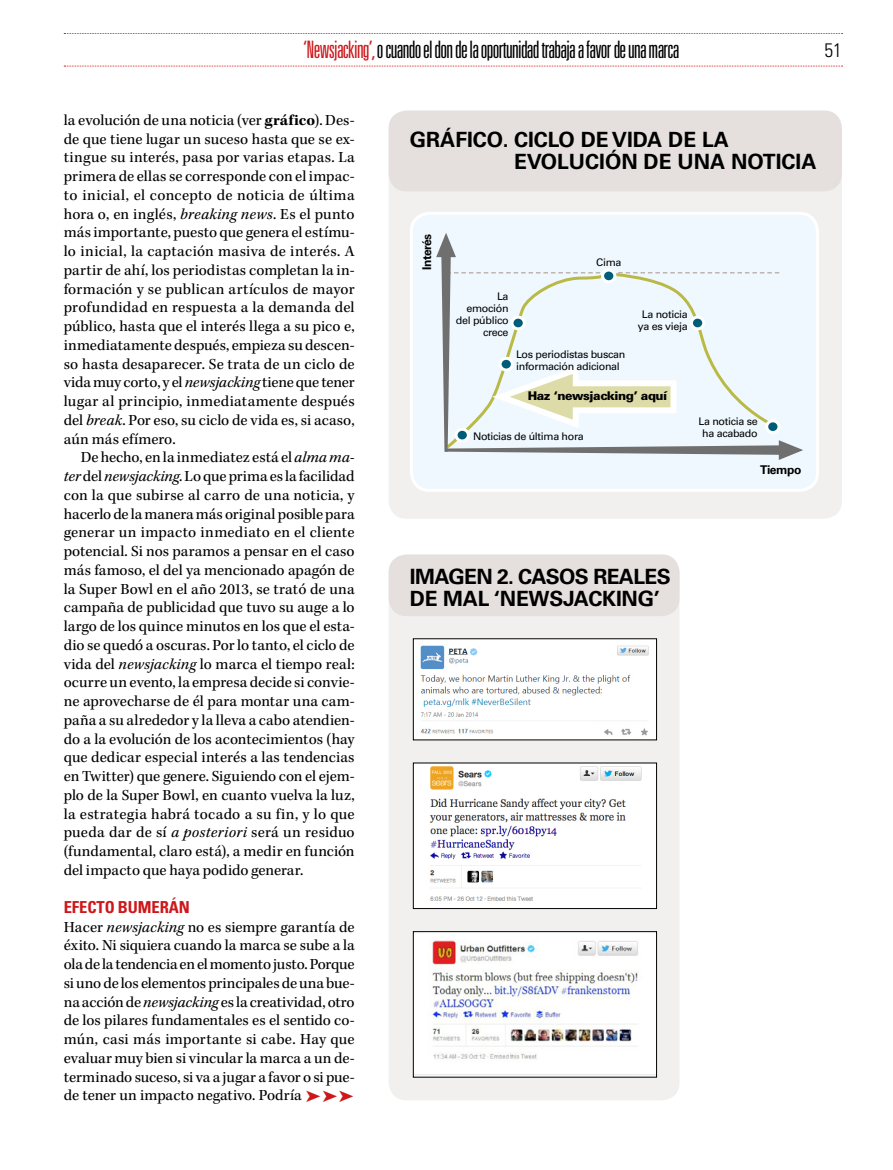
<style>
.page{position:relative;width:893px;height:1170px;background:#fff}
.page>*{position:absolute;margin:0;border:0;box-sizing:border-box;transform-origin:0 0}
.t1{font:300 ultra-condensed 24px "Univers LT Std";letter-spacing:-.03em;color:#000}
.t2{font:700 21px/22.5px "Univers LT Std";letter-spacing:-.005em;color:#000}
.t3{font:700 21px/22.5px "Univers LT Std";letter-spacing:-.03em;color:#000}
.t4{font:300 condensed 19.5px "Univers LT Std";color:#000}
.t5{font:700 condensed 16.5px "Univers LT Std";letter-spacing:-.005em;color:#cd171a}
.t6{font:15.75px/18.8px "Kepler Std";color:#000;text-align:justify}
.t7{font:900 12px "Univers LT Std";letter-spacing:-.035em;color:#000}
.t8{font:700 12px "Univers LT Std";letter-spacing:-.03em;color:#000}
.t9{font:10.5px/12px "Univers LT Std";letter-spacing:-.03em;color:#000;text-align:center}
.s1{color:#cd171a}
.s2{font-weight:700}
.s3{font-style:italic}
</style>
<div class="page">
<svg style="left:64px;top:33px;width:779px;height:1px"></svg>
<svg style="left:64px;top:66px;width:779px;height:1px"></svg>
<div style="left:389px;top:111px;width:453px;height:407px;background:#f2f0ef;border-radius:18px"></div>
<div style="left:389px;top:111px;width:453px;height:80px;background:#e5e0de;border-radius:18px"></div>
<div style="left:411px;top:213px;width:406px;height:277px;background:#eef8fe;border-radius:18px"></div>
<div style="left:410px;top:212px;width:409px;height:280px;border:3px solid #fff;border-radius:18px"></div>
<svg style="left:436px;top:233px;width:367px;height:227px"></svg>
<div style="left:389px;top:554px;width:290px;height:546px;background:#f2f0ef;border-radius:18px"></div>
<div style="left:389px;top:554px;width:290px;height:62px;background:#e5e0de;border-radius:18px"></div>
<img style="left:415px;top:640px;width:240px;height:98px">
<img style="left:415px;top:764px;width:240px;height:142px">
<div style="left:413px;top:762px;width:244px;height:146px;border:1px solid #000"></div>
<img style="left:415px;top:933px;width:240px;height:141px">
<div style="left:413px;top:931px;width:244px;height:146px;border:1px solid #000"></div>
<h1 class="t1" style="left:303px;top:37px;width:378px"><span class="s1">‘Newsjacking’,</span>o cuando el don de la oportunidad trabaja a favor de una marca</h1>
<p class="t4" style="left:825px;top:38px;width:19px">51</p>
<p class="t6" style="left:64px;top:111px;width:292px">la evolución de una noticia (ver <span class="s2">gráfico</span>). Des&shy;de que tiene lugar un suceso hasta que se ex&shy;tingue su interés, pasa por varias etapas. La primera de ellas se corresponde con el impac&shy;to inicial, el concepto de noticia de última hora o, en inglés, <span class="s3">breaking news</span>. Es el punto más importante, puesto que genera el estímu&shy;lo inicial, la captación masiva de interés. A partir de ahí, los periodistas completan la in&shy;formación y se publican artículos de mayor profundidad en respuesta a la demanda del público, hasta que el interés llega a su pico e, inmediatamente después, empieza su descen&shy;so hasta desaparecer. Se trata de un ciclo de vida muy corto, y el <span class="s3">newsjacking</span> tiene que tener lugar al principio, inmediatamente después del <span class="s3">break</span>. Por eso, su ciclo de vida es, si acaso, aún más efímero.</p>
<p class="t6" style="left:64px;top:448px;width:292px;text-indent:17px">De hecho, en la inmediatez está el <span class="s3">alma ma&shy;ter</span> del <span class="s3">newsjacking</span>. Lo que prima es la facilidad con la que subirse al carro de una noticia, y hacerlo de la manera más original posible para generar un impacto inmediato en el cliente potencial. Si nos paramos a pensar en el caso más famoso, el del ya mencionado apagón de la Super Bowl en el año 2013, se trató de una campaña de publicidad que tuvo su auge a lo largo de los quince minutos en los que el esta&shy;dio se quedó a oscuras. Por lo tanto, el ciclo de vida del <span class="s3">newsjacking</span> lo marca el tiempo real: ocurre un evento, la empresa decide si convie&shy;ne aprovecharse de él para montar una cam&shy;paña a su alrededor y la lleva a cabo atendien&shy;do a la evolución de los acontecimientos (hay que dedicar especial interés a las tendencias en Twitter) que genere. Siguiendo con el ejem&shy;plo de la Super Bowl, en cuanto vuelva la luz, la estrategia habrá tocado a su fin, y lo que pueda dar de sí <span class="s3">a posteriori</span> será un residuo (fundamental, claro está), a medir en función del impacto que haya podido generar.</p>
<p class="t5" style="left:64px;top:896px;width:126px">EFECTO BuMERán</p>
<p class="t6" style="left:64px;top:917px;width:292px">Hacer <span class="s3">newsjacking</span> no es siempre garantía de éxito. Ni siquiera cuando la marca se sube a la ola de la tendencia en el momento justo. Porque si uno de los elementos principales de una bue&shy;na acción de <span class="s3">newsjacking</span> es la creatividad, otro de los pilares fundamentales es el sentido co&shy;mún, casi más importante si cabe. Hay que evaluar muy bien si vincular la marca a un de&shy;terminado suceso, si va a jugar a favor o si pue-</p>
<p class="t6" style="left:64px;top:1086px;width:292px">de tener un impacto negativo. Podría <span class="s1">➤</span> <span class="s1">➤</span> <span class="s1">➤</span></p>
<h2 class="t2" style="left:514px;top:128px;width:273px;text-indent:-104px">GRÁFICO. CICLO DE VIDA DE LA<br>EVOLUCIÓN DE UNA NOTICIA</h2>
<p class="t8" style="left:420px;top:270px;width:38px;rotate:-90deg">INTERÉS</p>
<p class="t9" style="left:596px;top:256px;width:27px">Cima</p>
<p class="t9" style="left:456px;top:291px;width:54px;text-align:right">La emoción del público crece</p>
<p class="t9" style="left:516px;top:349px;width:111px;text-align:left">Los periodistas buscan información adicional</p>
<p class="t9" style="left:638px;top:308px;width:51px">La noticia ya es vieja</p>
<p class="t7" style="left:528px;top:388px;width:141px">Haz ‘newsjacking’ aquí</p>
<p class="t9" style="left:473px;top:430px;width:112px">Noticias de última hora</p>
<p class="t9" style="left:698px;top:415px;width:61px">La noticia se ha acabado</p>
<p class="t8" style="left:760px;top:463px;width:43px">TIEMPO</p>
<h2 class="t3" style="left:410px;top:565px;width:262px">IMAGEN 2. CASOS REALES<br>DE MAL ‘NEWSJACKING’</h2>
</div>
